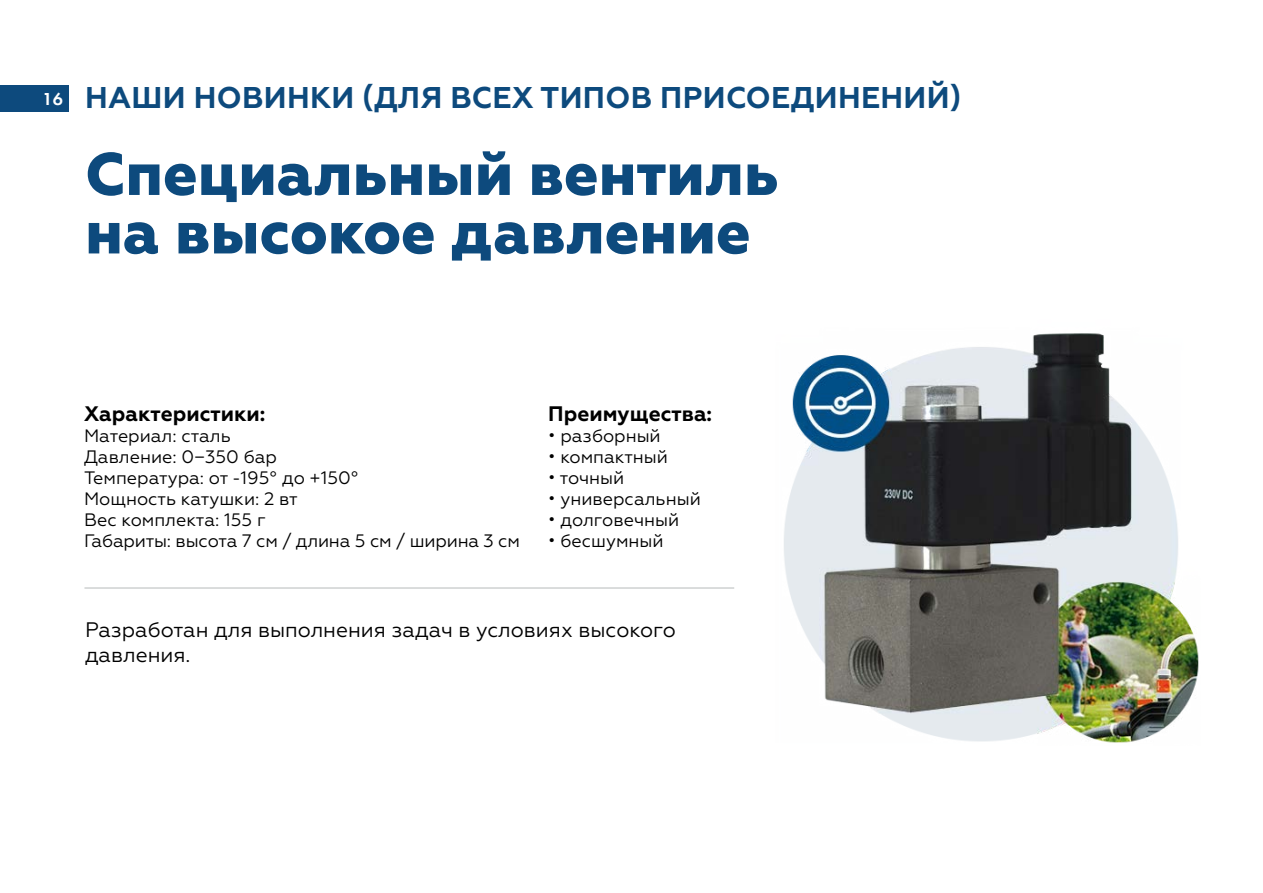
<style>
.page{position:relative;width:1263px;height:893px;background:#fff}
.page>*{position:absolute;margin:0;border:0;box-sizing:border-box;transform-origin:0 0}
.t1{font:800 60px/58.5px "Geometria";color:#0d4a7d}
.t2{font:700 30px "Geometria";letter-spacing:.01em;color:#0d4a7d}
.t3{font:21px/25.2px "Geometria";color:#000}
.t4{font:700 21px "Geometria";color:#000}
.t5{font:18px/21px "Geometria";color:#000}
.s1{font-family:"Futura Demi C";font-weight:400;font-size:18px;color:#fff}
</style>
<div class="page">
<div style="left:0;top:85px;width:68px;height:26px;background:#0d4a7d"></div>
<img style="left:784px;top:333px;width:415px;height:410px">
<hr style="left:84px;top:587px;width:650px;height:2px;background:#cfd1d1">
<h2 class="t2" style="left:42px;top:80px;width:920px"><span class="s1">16</span> НАШИ НОВИНКИ (ДЛЯ ВСЕХ ТИПОВ ПРИСОЕДИНЕНИЙ)</h2>
<h1 class="t1" style="left:85px;top:146px;width:695px">Специальный вентиль на высокое давление</h1>
<p class="t4" style="left:84px;top:401px;width:183px">Характеристики:</p>
<p class="t5" style="left:84px;top:425px;width:437px">Материал: сталь<br>Давление: 0−350 бар<br>Температура: от -195° до +150°<br>Мощность катушки: 2 вт<br>Вес комплекта: 155 г<br>Габариты: высота 7 см / длина 5 см / ширина 3 см</p>
<p class="t4" style="left:548px;top:401px;width:165px">Преимущества:</p>
<p class="t5" style="left:548px;top:425px;width:114px">• разборный</p>
<p class="t5" style="left:548px;top:446px;width:121px">• компактный</p>
<p class="t5" style="left:548px;top:467px;width:78px">• точный</p>
<p class="t5" style="left:548px;top:488px;width:154px">• универсальный</p>
<p class="t5" style="left:548px;top:509px;width:132px">• долговечный</p>
<p class="t5" style="left:548px;top:530px;width:117px">• бесшумный</p>
<p class="t3" style="left:85px;top:617px;width:592px">Разработан для выполнения задач в условиях высокого давления.</p>
</div>
